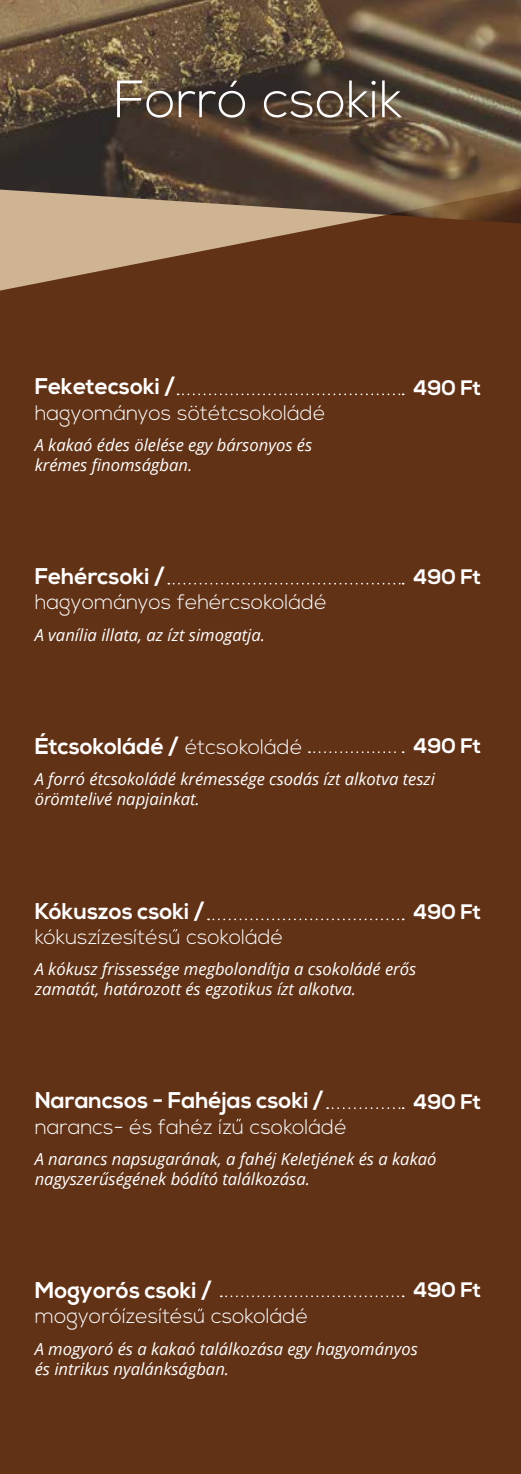
<style>
.page{position:relative;width:521px;height:1474px;background:#fff}
.page>*{position:absolute;margin:0;border:0;box-sizing:border-box;transform-origin:0 0}
.t1{font:300 52.5px "Nexa";color:#fff}
.t2{font:700 22.75px "Nexa";color:#fff}
.t3{font:300 21px "Nexa";color:#fff}
.t4{font:700 21px "Nexa";color:#fff}
.t5{font:italic 16.62px/19.9px "Open Sans";color:#fff}
.s1{font-weight:300;font-size:21px}
</style>
<div class="page">
<div style="left:0;top:0;width:521px;height:1473px;background:#623216"></div>
<svg style="left:0;top:224px;width:340px;height:66px;fill:#ceb493"></svg>
<img style="left:0;top:0;width:521px;height:224px">
<svg style="left:178px;top:393px;width:226px;height:2px"></svg>
<svg style="left:309px;top:751px;width:95px;height:2px"></svg>
<svg style="left:168px;top:583px;width:236px;height:1px"></svg>
<svg style="left:208px;top:918px;width:196px;height:2px"></svg>
<svg style="left:327px;top:1107px;width:77px;height:2px"></svg>
<svg style="left:221px;top:1295px;width:183px;height:2px"></svg>
<svg style="left:198px;top:1308px;width:5px;height:3px"></svg>
<h1 class="t1" style="left:114px;top:69px;width:290px">Forró csokik</h1>
<h2 class="t2" style="left:35px;top:373px;width:142px">Feketecsoki /</h2>
<p class="t3" style="left:35px;top:400px;width:292px">hagyományos sötétcsokoládé</p>
<p class="t5" style="left:35px;top:434px;width:279px">A kakaó édes ölelése egy bársonyos és krémes finomságban.</p>
<h2 class="t2" style="left:35px;top:563px;width:131px">Fehércsoki /</h2>
<p class="t3" style="left:35px;top:590px;width:294px">hagyományos fehércsokoládé</p>
<p class="t5" style="left:35px;top:624px;width:232px">A vanília illata, az ízt simogatja.</p>
<p class="t4" style="left:413px;top:375px;width:70px">490 Ft</p>
<p class="t4" style="left:413px;top:565px;width:70px">490 Ft</p>
<h2 class="t2" style="left:35px;top:733px;width:269px">Étcsokoládé / <span class="s1">étcsokoládé</span></h2>
<p class="t5" style="left:35px;top:769px;width:402px">A forró étcsokoládé krémessége csodás ízt alkotva teszi örömtelivé napjainkat.</p>
<p class="t4" style="left:413px;top:733px;width:70px">490 Ft</p>
<h2 class="t2" style="left:35px;top:897px;width:171px">Kókuszos csoki /</h2>
<p class="t4" style="left:413px;top:899px;width:70px">490 Ft</p>
<p class="t3" style="left:35px;top:924px;width:250px">kókuszízesítésu csokoládé</p>
<p class="t5" style="left:35px;top:958px;width:383px">A kókusz frissessége megbolondítja a csokoládé erős zamatát, határozott és egzotikus ízt alkotva.</p>
<h2 class="t2" style="left:35px;top:1087px;width:290px">Narancsos - Fahéjas csoki /</h2>
<p class="t4" style="left:413px;top:1089px;width:70px">490 Ft</p>
<p class="t3" style="left:35px;top:1114px;width:314px">narancs- és fahéz ízu csokoládé</p>
<p class="t5" style="left:35px;top:1148px;width:403px">A narancs napsugarának, a fahéj Keletjének és a kakaó nagyszerűségének bódító találkozása.</p>
<h2 class="t2" style="left:35px;top:1276px;width:179px">Mogyorós csoki /</h2>
<p class="t4" style="left:413px;top:1277px;width:70px">490 Ft</p>
<p class="t3" style="left:35px;top:1303px;width:275px">mogyoróízesítésu csokoládé</p>
<p class="t5" style="left:35px;top:1338px;width:385px">A mogyoró és a kakaó találkozása egy hagyományos és intrikus nyalánkságban.</p>
</div>
